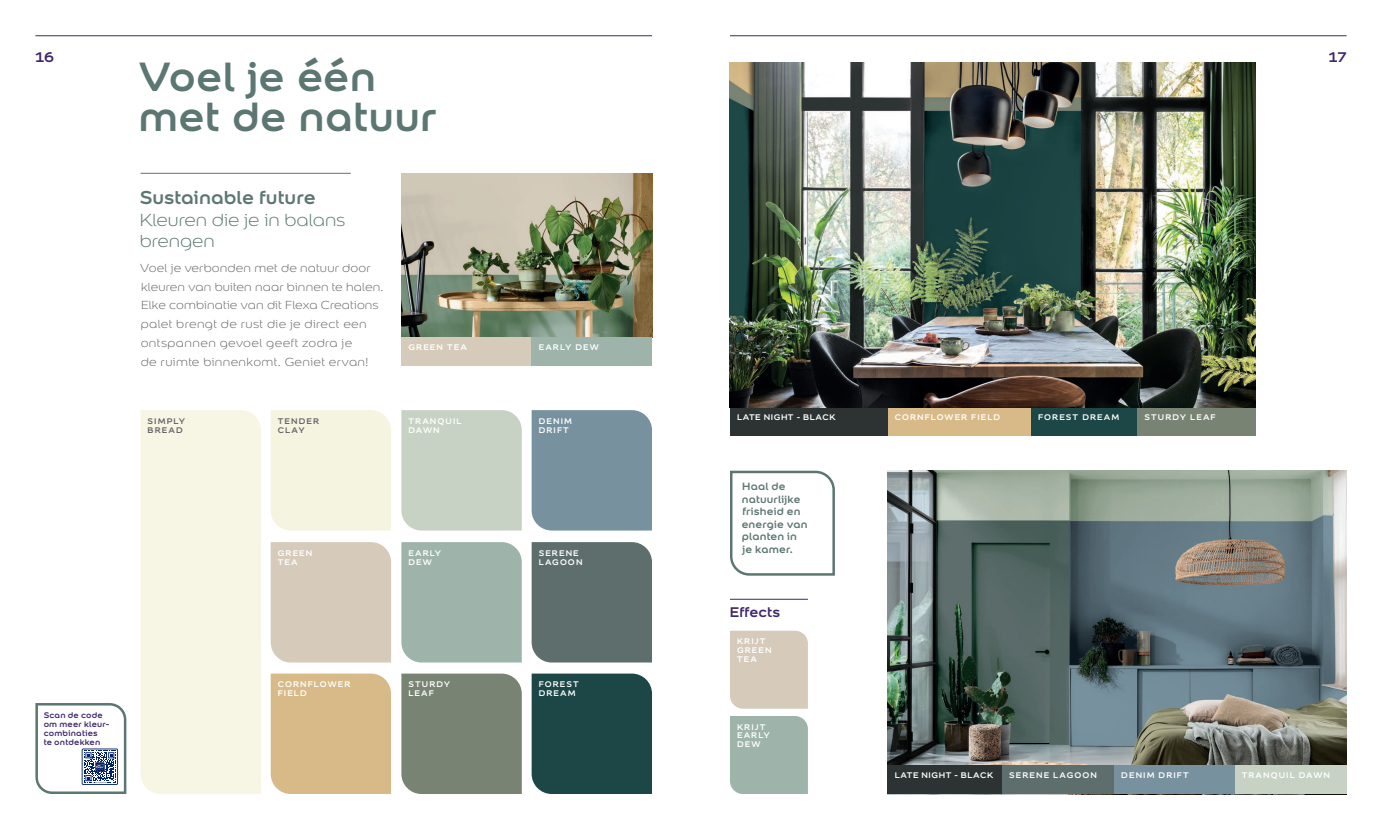
<style>
.page{position:relative;width:1382px;height:833px;background:#fff}
.page>*{position:absolute;margin:0;border:0;box-sizing:border-box;transform-origin:0 0}
.t1{font:700 43.75px/40px "Colour Sans";letter-spacing:.005em;color:#5c7672}
.t2{font:700 20px "Colour Sans";color:#5c7672}
.t3{font:300 18.75px/21.2px "Colour Sans";letter-spacing:-.005em;color:#5c7672}
.t4{font:700 15px "Colour Sans";color:#3f276a}
.t5{font:300 12.5px/18.8px "Colour Sans";letter-spacing:.015em;color:#636366}
.t6{font:700 11.25px/12.5px "Colour Sans";letter-spacing:.015em;color:#5c7672}
.t7{font:700 8.75px "Colour Sans";letter-spacing:.125em;color:#fff}
.t8{font:700 8.75px/8.8px "Colour Sans";letter-spacing:.02em;color:#3f276a}
.t9{font:700 8.75px "Colour Sans";letter-spacing:.06em;color:#fff}
.t10{font:700 8.75px "Colour Sans";letter-spacing:.125em;color:#636366}
</style>
<div class="page">
<img style="left:401px;top:173px;width:251px;height:164px">
<hr style="left:730px;top:36px;width:616px;height:1px;background:#3f276a">
<hr style="left:35px;top:36px;width:617px;height:1px;background:#3f276a">
<div style="left:401px;top:337px;width:131px;height:29px;background:#d6cbba"></div>
<div style="left:532px;top:337px;width:120px;height:29px;background:#9eb4aa"></div>
<div style="left:271px;top:410px;width:120px;height:120px;background:#f5f4e1"></div>
<div style="left:271px;top:542px;width:120px;height:120px;background:#d6cbba"></div>
<div style="left:271px;top:673px;width:120px;height:121px;background:#d7ba88"></div>
<div style="left:141px;top:410px;width:120px;height:384px;background:#f7f6e5"></div>
<div style="left:401px;top:410px;width:121px;height:120px;background:#c7d2c4"></div>
<div style="left:401px;top:542px;width:121px;height:120px;background:#9eb4aa"></div>
<div style="left:401px;top:673px;width:121px;height:121px;background:#798374"></div>
<div style="left:532px;top:410px;width:120px;height:120px;background:#77919e"></div>
<div style="left:532px;top:542px;width:120px;height:120px;background:#5d6e6d"></div>
<div style="left:532px;top:673px;width:120px;height:121px;background:#1d4746"></div>
<div style="left:730px;top:630px;width:78px;height:78px;background:#d6cbba"></div>
<div style="left:730px;top:716px;width:78px;height:78px;background:#9eb4aa"></div>
<div style="left:888px;top:407px;width:143px;height:29px;background:#d7ba88"></div>
<div style="left:1031px;top:407px;width:106px;height:29px;background:#1d4746"></div>
<div style="left:1137px;top:407px;width:119px;height:29px;background:#798374"></div>
<hr style="left:730px;top:599px;width:78px;height:1px;background:#3f276a">
<svg style="left:35px;top:703px;width:92px;height:91px"></svg>
<hr style="left:141px;top:173px;width:210px;height:1px;background:#5c7672">
<div style="left:730px;top:407px;width:158px;height:29px;background:#2d3333"></div>
<img style="left:888px;top:471px;width:458px;height:294px">
<div style="left:1002px;top:765px;width:112px;height:29px;background:#5d6e6d"></div>
<div style="left:1114px;top:765px;width:120px;height:29px;background:#77919e"></div>
<div style="left:1234px;top:765px;width:112px;height:29px;background:#c7d2c4"></div>
<div style="left:888px;top:765px;width:114px;height:29px;background:#2d3333"></div>
<img style="left:730px;top:63px;width:526px;height:344px">
<svg style="left:730px;top:470px;width:105px;height:106px"></svg>
<h3 class="t4" style="left:35px;top:45px;width:20px">16</h3>
<h3 class="t4" style="left:1329px;top:45px;width:19px">17</h3>
<p class="t1" style="left:139px;top:53px;width:300px">Voel je één met de natuur</p>
<p class="t2" style="left:140px;top:181px;width:178px">Sustainable future</p>
<p class="t3" style="left:140px;top:208px;width:207px">Kleuren die je in balans brengen</p>
<p class="t5" style="left:140px;top:258px;width:245px">Voel je verbonden met de natuur door kleuren van buiten naar binnen te halen.<br>Elke combinatie van dit Flexa Creations palet brengt de rust die je direct een ontspannen gevoel geeft zodra je<br>de ruimte binnenkomt. Geniet ervan!</p>
<p class="t10" style="left:148px;top:414px;width:39px">SIMPLY</p>
<p class="t10" style="left:148px;top:422px;width:37px">BREAD</p>
<p class="t10" style="left:278px;top:414px;width:43px">TENDER</p>
<p class="t10" style="left:278px;top:422px;width:28px">CLAY</p>
<p class="t7" style="left:408px;top:340px;width:60px">GREEN TEA</p>
<p class="t7" style="left:539px;top:340px;width:62px">EARLY DEW</p>
<p class="t7" style="left:408px;top:414px;width:55px">TRANQUIL</p>
<p class="t7" style="left:408px;top:422px;width:33px">DAWN</p>
<p class="t7" style="left:539px;top:414px;width:35px">DENIM</p>
<p class="t7" style="left:539px;top:422px;width:32px">DRIFT</p>
<p class="t8" style="left:44px;top:710px;width:67px">Scan de code om meer kleur&shy;combinaties<br>te ontdekken</p>
<p class="t7" style="left:278px;top:546px;width:36px">GREEN</p>
<p class="t7" style="left:278px;top:554px;width:21px">TEA</p>
<p class="t7" style="left:278px;top:677px;width:74px">CORNFLOWER</p>
<p class="t7" style="left:278px;top:686px;width:30px">FIELD</p>
<p class="t7" style="left:408px;top:546px;width:34px">EARLY</p>
<p class="t7" style="left:408px;top:554px;width:25px">DEW</p>
<p class="t7" style="left:408px;top:677px;width:43px">STURDY</p>
<p class="t7" style="left:408px;top:686px;width:27px">LEAF</p>
<p class="t7" style="left:539px;top:546px;width:41px">SERENE</p>
<p class="t7" style="left:539px;top:554px;width:45px">LAGOON</p>
<p class="t7" style="left:539px;top:677px;width:42px">FOREST</p>
<p class="t7" style="left:539px;top:686px;width:38px">DREAM</p>
<p class="t9" style="left:737px;top:410px;width:100px">LATE NIGHT - BLACK</p>
<p class="t6" style="left:742px;top:479px;width:67px">Haal de natuurlijke frisheid en energie van planten in je kamer.</p>
<p class="t4" style="left:730px;top:600px;width:52px">Effects</p>
<p class="t7" style="left:737px;top:634px;width:30px">KRIJT</p>
<p class="t7" style="left:737px;top:643px;width:36px">GREEN</p>
<p class="t7" style="left:737px;top:652px;width:21px">TEA</p>
<p class="t7" style="left:737px;top:719px;width:30px">KRIJT</p>
<p class="t7" style="left:737px;top:728px;width:34px">EARLY</p>
<p class="t7" style="left:737px;top:737px;width:25px">DEW</p>
<p class="t7" style="left:895px;top:410px;width:107px">CORNFLOWER FIELD</p>
<p class="t7" style="left:1038px;top:410px;width:83px">FOREST DREAM</p>
<p class="t7" style="left:1144px;top:410px;width:73px">STURDY LEAF</p>
<p class="t9" style="left:895px;top:768px;width:100px">LATE NIGHT - BLACK</p>
<p class="t7" style="left:1009px;top:768px;width:89px">SERENE LAGOON</p>
<p class="t7" style="left:1121px;top:768px;width:69px">DENIM DRIFT</p>
<p class="t7" style="left:1242px;top:768px;width:90px">TRANQUIL DAWN</p>
</div>
